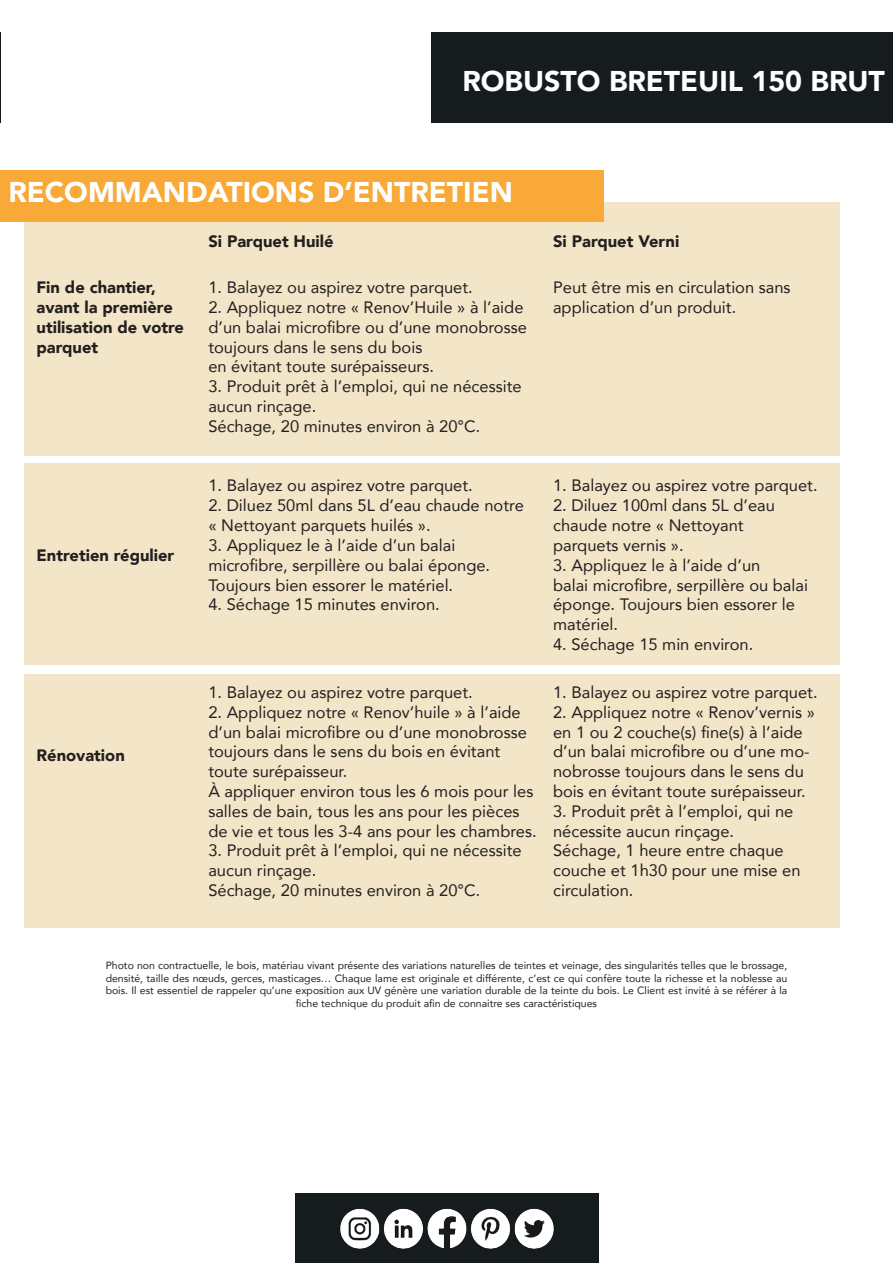
<style>
.page{position:relative;width:893px;height:1263px;background:#fff}
.page>*{position:absolute;margin:0;border:0;box-sizing:border-box;transform-origin:0 0}
.t1{font:900 28.5px "Avenir";color:#fff}
.t2{font:16.5px/19.8px "Avenir";color:#231f20}
.t3{font:900 16.5px/19.8px "Avenir";color:#231f20}
.t4{font:10.5px/12.6px "Avenir";color:#231f20;text-align:center}
</style>
<div class="page">
<div style="left:432px;top:32px;width:461px;height:91px;background:#161b1e"></div>
<div style="left:24px;top:464px;width:816px;height:201px;background:#f3e5c7"></div>
<div style="left:24px;top:202px;width:816px;height:254px;background:#f3e5c7"></div>
<div style="left:0;top:170px;width:604px;height:52px;background:#f8a937"></div>
<div style="left:295px;top:1193px;width:304px;height:70px;background:#161b1e"></div>
<img style="left:340px;top:1208px;width:214px;height:41px">
<div style="left:24px;top:675px;width:816px;height:253px;background:#f3e5c7"></div>
<hr style="left:0;top:32px;width:1px;height:91px;background:#161b1e">
<p class="t1" style="left:462px;top:56px;width:424px">ROBUSTO BRETEUIL 150 BRUT</p>
<p class="t1" style="left:8px;top:168px;width:506px">RECOMMANDATIONS D’ENTRETIEN</p>
<p class="t3" style="left:208px;top:231px;width:127px">Si Parquet Huilé</p>
<p class="t3" style="left:37px;top:277px;width:149px">Fin de chantier, avant la première utilisation de votre parquet</p>
<p class="t2" style="left:208px;top:277px;width:266px">1. Balayez ou aspirez votre parquet.</p>
<p class="t2" style="left:208px;top:297px;width:320px">2. Appliquez notre « Renov’Huile » à l’aide d’un balai microfibre ou d’une monobrosse toujours dans le sens du bois</p>
<p class="t2" style="left:208px;top:356px;width:227px">en évitant toute surépaisseurs.</p>
<p class="t2" style="left:208px;top:376px;width:315px">3. Produit prêt à l’emploi, qui ne nécessite aucun rinçage.</p>
<p class="t2" style="left:208px;top:416px;width:274px">Séchage, 20 minutes environ à 20°C.</p>
<p class="t3" style="left:37px;top:545px;width:139px">Entretien régulier</p>
<p class="t3" style="left:37px;top:745px;width:90px">Rénovation</p>
<p class="t2" style="left:208px;top:475px;width:266px">1. Balayez ou aspirez votre parquet.</p>
<p class="t2" style="left:208px;top:495px;width:317px">2. Diluez 50ml dans 5L d’eau chaude notre</p>
<p class="t2" style="left:208px;top:515px;width:224px">« Nettoyant parquets huilés ».</p>
<p class="t2" style="left:208px;top:535px;width:248px">3. Appliquez le à l’aide d’un balai</p>
<p class="t2" style="left:208px;top:555px;width:283px">microfibre, serpillère ou balai éponge.</p>
<p class="t2" style="left:208px;top:574px;width:246px">Toujours bien essorer le matériel.</p>
<p class="t2" style="left:208px;top:594px;width:233px">4. Séchage 15 minutes environ.</p>
<p class="t2" style="left:208px;top:682px;width:266px">1. Balayez ou aspirez votre parquet.</p>
<p class="t2" style="left:208px;top:702px;width:320px">2. Appliquez notre « Renov’huile » à l’aide d’un balai microfibre ou d’une monobrosse toujours dans le sens du bois en évitant toute surépaisseur.</p>
<p class="t2" style="left:208px;top:781px;width:330px">À appliquer environ tous les 6 mois pour les salles de bain, tous les ans pour les pièces de vie et tous les 3-4 ans pour les chambres.</p>
<p class="t2" style="left:208px;top:840px;width:315px">3. Produit prêt à l’emploi, qui ne nécessite aucun rinçage.</p>
<p class="t2" style="left:208px;top:880px;width:274px">Séchage, 20 minutes environ à 20°C.</p>
<p class="t3" style="left:553px;top:231px;width:128px">Si Parquet Verni</p>
<p class="t2" style="left:553px;top:277px;width:239px">Peut être mis en circulation sans application d’un produit.</p>
<p class="t2" style="left:553px;top:475px;width:266px">1. Balayez ou aspirez votre parquet.</p>
<p class="t2" style="left:553px;top:495px;width:223px">2. Diluez 100ml dans 5L d’eau chaude notre « Nettoyant</p>
<p class="t2" style="left:553px;top:535px;width:132px">parquets vernis ».</p>
<p class="t2" style="left:553px;top:555px;width:209px">3. Appliquez le à l’aide d’un</p>
<p class="t2" style="left:553px;top:574px;width:256px">balai microfibre, serpillère ou balai éponge. Toujours bien essorer le matériel.</p>
<p class="t2" style="left:553px;top:634px;width:202px">4. Séchage 15 min environ.</p>
<p class="t2" style="left:553px;top:682px;width:266px">1. Balayez ou aspirez votre parquet.</p>
<p class="t2" style="left:553px;top:702px;width:264px">2. Appliquez notre « Renov’vernis » en 1 ou 2 couche(s) fine(s) à l’aide d’un balai microfibre ou d’une mo&shy;nobrosse toujours dans le sens du bois en évitant toute surépaisseur.</p>
<p class="t2" style="left:553px;top:801px;width:242px">3. Produit prêt à l’emploi, qui ne nécessite aucun rinçage.</p>
<p class="t2" style="left:553px;top:840px;width:249px">Séchage, 1 heure entre chaque couche et 1h30 pour une mise en circulation.</p>
<p class="t4" style="left:106px;top:959px;width:683px">Photo non contractuelle, le bois, matériau vivant présente des variations naturelles de teintes et veinage, des singularités telles que le brossage, densité, taille des nœuds, gerces, masticages… Chaque lame est originale et différente, c’est ce qui confère toute la richesse et la noblesse au bois. Il est essentiel de rappeler qu’une exposition aux UV génère une variation durable de la teinte du bois. Le Client est invité à se référer à la fiche technique du produit afin de connaitre ses caractéristiques</p>
</div>
